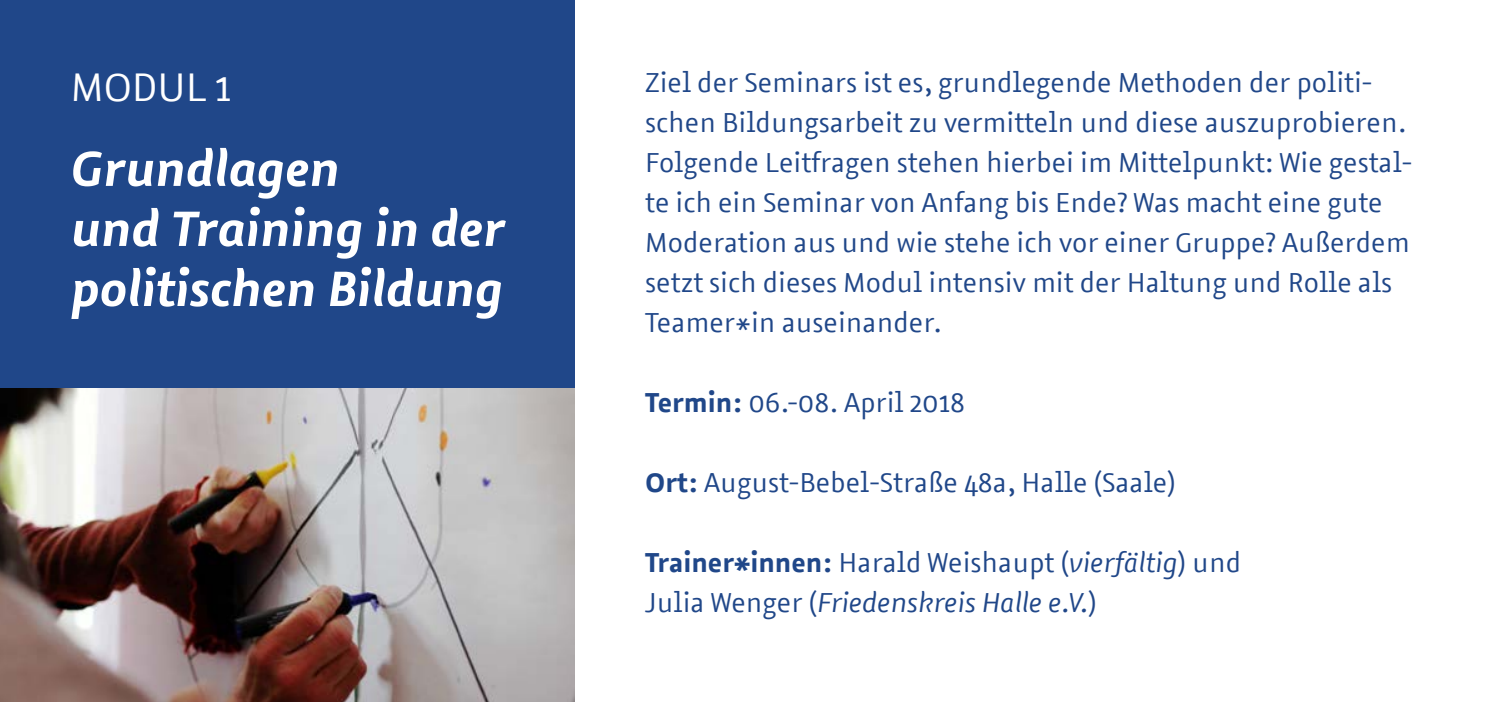
<style>
.page{position:relative;width:1489px;height:702px;background:#fff}
.page>*{position:absolute;margin:0;border:0;box-sizing:border-box;transform-origin:0 0}
.t1{font:italic 700 50px/60px "Azuro";color:#fff}
.t2{font:40px "Azuro";color:#fff}
.t3{font:27.5px/40px "Azuro";color:#204789}
.s1{font-weight:700}
.s2{font-style:italic}
</style>
<div class="page">
<img style="left:0;top:387px;width:574px;height:315px">
<div style="left:0;top:0;width:574px;height:387px;background:#204789"></div>
<h2 class="t2" style="left:71px;top:58px;width:162px">MODUL 1</h2>
<h1 class="t1" style="left:71px;top:136px;width:435px">Grundlagen<br>und Training in der politischen Bildung</h1>
<p class="t3" style="left:645px;top:61px;width:768px">Ziel der Seminars ist es, grundlegende Methoden der politi&shy;schen Bildungsarbeit zu vermitteln und diese auszuprobieren.<br>Folgende Leitfragen stehen hierbei im Mittelpunkt: Wie gestal&shy;te ich ein Seminar von Anfang bis Ende? Was macht eine gute Moderation aus und wie stehe ich vor einer Gruppe? Außerdem setzt sich dieses Modul intensiv mit der Haltung und Rolle als Teamer*in auseinander.</p>
<p class="t3" style="left:645px;top:381px;width:321px"><span class="s1">Termin:</span> 06.-08. April 2018</p>
<p class="t3" style="left:645px;top:461px;width:532px"><span class="s1">Ort:</span> August-Bebel-Straße 48a, Halle (Saale)</p>
<p class="t3" style="left:645px;top:541px;width:597px"><span class="s1">Trainer*innen:</span> Harald Weishaupt (<span class="s2">vierfältig</span>) und<br>Julia Wenger (<span class="s2">Friedenskreis Halle e.V.</span>)</p>
</div>
